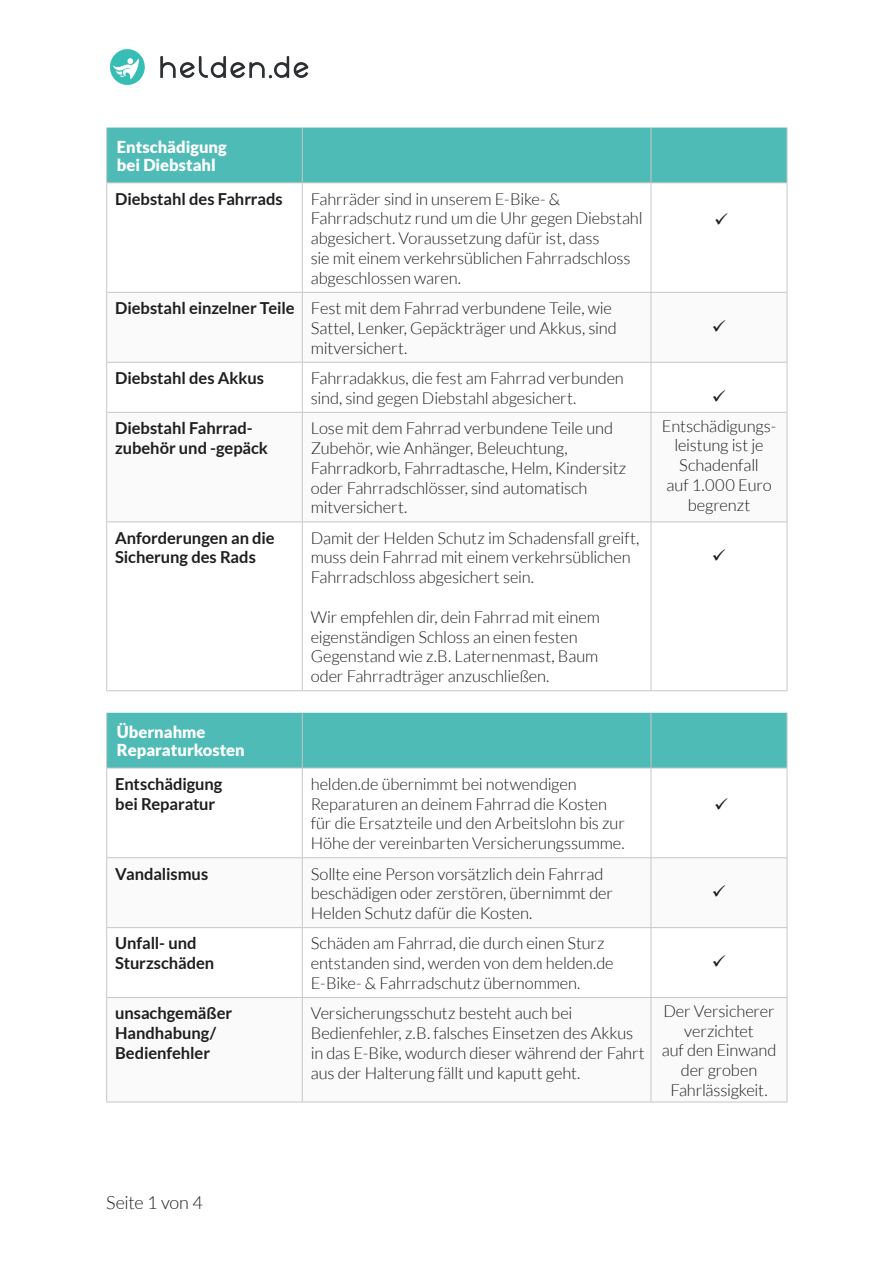
<style>
.page{position:relative;width:893px;height:1263px;background:#fff}
.page>*{position:absolute;margin:0;border:0;box-sizing:border-box;transform-origin:0 0}
.t1{font:300 18px "Lato";letter-spacing:-.015em;color:#1d1e1f}
.t2{font:300 16.5px/19.8px "Lato";letter-spacing:-.01em;color:#1d1e1f}
.t3{font:700 16.5px/19.8px "Lato";color:#1d1e1f}
.t4{font:900 16.5px/18px "Lato";color:#fff}
.s1{font-weight:700}
</style>
<div class="page">
<div style="left:107px;top:128px;width:680px;height:54px;background:#4ebbb7"></div>
<svg style="left:107px;top:293px;width:680px;height:228px"></svg>
<hr style="left:106px;top:183px;width:1px;height:109px;background:#c7c7c7">
<hr style="left:302px;top:183px;width:1px;height:109px;background:#c7c7c7">
<hr style="left:651px;top:183px;width:1px;height:109px;background:#c7c7c7">
<hr style="left:787px;top:183px;width:1px;height:109px;background:#c7c7c7">
<hr style="left:106px;top:293px;width:1px;height:69px;background:#c7c7c7">
<hr style="left:302px;top:293px;width:1px;height:69px;background:#c7c7c7">
<hr style="left:651px;top:293px;width:1px;height:69px;background:#c7c7c7">
<hr style="left:787px;top:293px;width:1px;height:69px;background:#c7c7c7">
<hr style="left:106px;top:362px;width:196px;height:1px;background:#c7c7c7">
<hr style="left:106px;top:363px;width:1px;height:49px;background:#c7c7c7">
<hr style="left:302px;top:362px;width:349px;height:1px;background:#c7c7c7">
<hr style="left:302px;top:363px;width:1px;height:49px;background:#c7c7c7">
<hr style="left:651px;top:362px;width:136px;height:1px;background:#c7c7c7">
<hr style="left:651px;top:363px;width:1px;height:49px;background:#c7c7c7">
<hr style="left:787px;top:363px;width:1px;height:49px;background:#c7c7c7">
<hr style="left:106px;top:412px;width:196px;height:1px;background:#c7c7c7">
<hr style="left:106px;top:413px;width:1px;height:108px;background:#c7c7c7">
<hr style="left:302px;top:412px;width:349px;height:1px;background:#c7c7c7">
<hr style="left:302px;top:413px;width:1px;height:108px;background:#c7c7c7">
<hr style="left:651px;top:412px;width:136px;height:1px;background:#c7c7c7">
<hr style="left:651px;top:413px;width:1px;height:108px;background:#c7c7c7">
<hr style="left:787px;top:413px;width:1px;height:108px;background:#c7c7c7">
<hr style="left:106px;top:521px;width:196px;height:1px;background:#c7c7c7">
<hr style="left:106px;top:522px;width:1px;height:168px;background:#c7c7c7">
<hr style="left:302px;top:521px;width:349px;height:1px;background:#c7c7c7">
<hr style="left:302px;top:522px;width:1px;height:168px;background:#c7c7c7">
<hr style="left:651px;top:521px;width:136px;height:1px;background:#c7c7c7">
<hr style="left:651px;top:522px;width:1px;height:168px;background:#c7c7c7">
<hr style="left:787px;top:522px;width:1px;height:168px;background:#c7c7c7">
<hr style="left:106px;top:690px;width:196px;height:1px;background:#c7c7c7">
<hr style="left:302px;top:690px;width:349px;height:1px;background:#c7c7c7">
<hr style="left:651px;top:690px;width:136px;height:1px;background:#c7c7c7">
<hr style="left:106px;top:128px;width:1px;height:54px;background:#c7c7c7">
<hr style="left:302px;top:128px;width:1px;height:54px;background:#c7c7c7">
<hr style="left:651px;top:128px;width:1px;height:54px;background:#c7c7c7">
<hr style="left:787px;top:128px;width:1px;height:54px;background:#c7c7c7">
<hr style="left:106px;top:182px;width:196px;height:1px;background:#c7c7c7">
<hr style="left:302px;top:182px;width:349px;height:1px;background:#c7c7c7">
<hr style="left:651px;top:182px;width:136px;height:1px;background:#c7c7c7">
<hr style="left:106px;top:292px;width:196px;height:1px;background:#c7c7c7">
<hr style="left:302px;top:292px;width:349px;height:1px;background:#c7c7c7">
<hr style="left:651px;top:292px;width:136px;height:1px;background:#c7c7c7">
<div style="left:107px;top:713px;width:680px;height:55px;background:#4ebbb7"></div>
<svg style="left:107px;top:858px;width:680px;height:244px"></svg>
<hr style="left:106px;top:768px;width:1px;height:89px;background:#c7c7c7">
<hr style="left:302px;top:768px;width:1px;height:89px;background:#c7c7c7">
<hr style="left:651px;top:768px;width:1px;height:89px;background:#c7c7c7">
<hr style="left:787px;top:768px;width:1px;height:89px;background:#c7c7c7">
<hr style="left:106px;top:858px;width:1px;height:69px;background:#c7c7c7">
<hr style="left:302px;top:858px;width:1px;height:69px;background:#c7c7c7">
<hr style="left:651px;top:858px;width:1px;height:69px;background:#c7c7c7">
<hr style="left:787px;top:858px;width:1px;height:69px;background:#c7c7c7">
<hr style="left:106px;top:927px;width:196px;height:1px;background:#c7c7c7">
<hr style="left:106px;top:928px;width:1px;height:69px;background:#c7c7c7">
<hr style="left:302px;top:927px;width:349px;height:1px;background:#c7c7c7">
<hr style="left:302px;top:928px;width:1px;height:69px;background:#c7c7c7">
<hr style="left:651px;top:927px;width:136px;height:1px;background:#c7c7c7">
<hr style="left:651px;top:928px;width:1px;height:69px;background:#c7c7c7">
<hr style="left:787px;top:928px;width:1px;height:69px;background:#c7c7c7">
<hr style="left:106px;top:997px;width:196px;height:1px;background:#c7c7c7">
<hr style="left:106px;top:998px;width:1px;height:104px;background:#c7c7c7">
<hr style="left:302px;top:997px;width:349px;height:1px;background:#c7c7c7">
<hr style="left:302px;top:998px;width:1px;height:104px;background:#c7c7c7">
<hr style="left:651px;top:997px;width:136px;height:1px;background:#c7c7c7">
<hr style="left:651px;top:998px;width:1px;height:104px;background:#c7c7c7">
<hr style="left:787px;top:998px;width:1px;height:104px;background:#c7c7c7">
<hr style="left:106px;top:1102px;width:196px;height:1px;background:#c7c7c7">
<hr style="left:302px;top:1102px;width:349px;height:1px;background:#c7c7c7">
<hr style="left:651px;top:1102px;width:136px;height:1px;background:#c7c7c7">
<hr style="left:106px;top:713px;width:1px;height:55px;background:#c7c7c7">
<hr style="left:302px;top:713px;width:1px;height:55px;background:#c7c7c7">
<hr style="left:651px;top:713px;width:1px;height:55px;background:#c7c7c7">
<hr style="left:787px;top:713px;width:1px;height:55px;background:#c7c7c7">
<hr style="left:106px;top:768px;width:196px;height:1px;background:#c7c7c7">
<hr style="left:302px;top:768px;width:349px;height:1px;background:#c7c7c7">
<hr style="left:651px;top:768px;width:136px;height:1px;background:#c7c7c7">
<hr style="left:106px;top:857px;width:196px;height:1px;background:#c7c7c7">
<hr style="left:302px;top:857px;width:349px;height:1px;background:#c7c7c7">
<hr style="left:651px;top:857px;width:136px;height:1px;background:#c7c7c7">
<img style="left:110px;top:49px;width:199px;height:36px">
<svg style="left:713px;top:320px;width:12px;height:12px"></svg>
<svg style="left:713px;top:390px;width:12px;height:11px"></svg>
<svg style="left:713px;top:885px;width:12px;height:12px"></svg>
<svg style="left:713px;top:955px;width:12px;height:12px"></svg>
<p class="t4" style="left:117px;top:137px;width:111px">Entschädigung bei Diebstahl</p>
<p class="t3" style="left:115px;top:188px;width:169px">Diebstahl des Fahrrads</p>
<p class="t2" style="left:311px;top:189px;width:333px">Fahrräder sind in unserem E-Bike- &amp; Fahrradschutz rund um die Uhr gegen Diebstahl abgesichert. Voraussetzung dafür ist, dass<br>sie mit einem verkehrsüblichen Fahrradschloss abgeschlossen waren.</p>
<p class="t2" style="left:311px;top:298px;width:308px;text-indent:-196px"><span class="s1">Diebstahl einzelner Teile</span> Fest mit dem Fahrrad verbundene Teile, wie<br>Sattel, Lenker, Gepäckträger und Akkus, sind mitversichert.</p>
<p class="t3" style="left:115px;top:368px;width:150px">Diebstahl des Akkus</p>
<p class="t2" style="left:311px;top:368px;width:315px">Fahrradakkus, die fest am Fahrrad verbunden sind, sind gegen Diebstahl abgesichert.</p>
<p class="t3" style="left:115px;top:418px;width:154px">Diebstahl Fahrrad&shy;zubehör und -gepäck</p>
<p class="t2" style="left:311px;top:418px;width:317px">Lose mit dem Fahrrad verbundene Teile und Zubehör, wie Anhänger, Beleuchtung, Fahrradkorb, Fahrradtasche, Helm, Kindersitz oder Fahrradschlösser, sind automatisch mitversichert.</p>
<p class="t2" style="left:662px;top:416px;width:116px;text-align:center">Entschädigungs&shy;leistung ist je<br>Schadenfall<br>auf 1.000 Euro begrenzt</p>
<p class="t3" style="left:115px;top:527px;width:161px">Anforderungen an die<br>Sicherung des Rads</p>
<p class="t2" style="left:311px;top:528px;width:330px">Damit der Helden Schutz im Schadensfall greift, muss dein Fahrrad mit einem verkehrsüblichen<br>Fahrradschloss abgesichert sein.</p>
<p class="t2" style="left:311px;top:607px;width:291px">Wir empfehlen dir, dein Fahrrad mit einem eigenständigen Schloss an einen festen Gegenstand wie z.B. Laternenmast, Baum oder Fahrradträger anzuschließen.</p>
<p class="t4" style="left:117px;top:723px;width:129px">Übernahme<br>Reparaturkosten</p>
<p class="t3" style="left:115px;top:774px;width:109px">Entschädigung bei Reparatur</p>
<p class="t2" style="left:311px;top:774px;width:316px">helden.de übernimmt bei notwendigen Reparaturen an deinem Fahrrad die Kosten für die Ersatzteile und den Arbeitslohn bis zur Höhe der vereinbarten Versicherungssumme.</p>
<p class="t3" style="left:115px;top:863px;width:95px">Vandalismus</p>
<p class="t2" style="left:311px;top:864px;width:304px">Sollte eine Person vorsätzlich dein Fahrrad beschädigen oder zerstören, übernimmt der<br>Helden Schutz dafür die Kosten.</p>
<p class="t3" style="left:115px;top:933px;width:101px">Unfall- und<br>Sturzschäden</p>
<p class="t2" style="left:311px;top:934px;width:304px">Schäden am Fahrrad, die durch einen Sturz entstanden sind, werden von dem helden.de<br>E-Bike- &amp; Fahrradschutz übernommen.</p>
<p class="t3" style="left:115px;top:1003px;width:119px">unsachgemäßer<br>Handhabung/<br>Bedienfehler</p>
<p class="t2" style="left:311px;top:1003px;width:336px">Versicherungsschutz besteht auch bei Bedienfehler, z.B. falsches Einsetzen des Akkus in das E-Bike, wodurch dieser während der Fahrt aus der Halterung fällt und kaputt geht.</p>
<p class="t2" style="left:662px;top:1001px;width:116px;text-align:center">Der Versicherer verzichtet<br>auf den Einwand der groben<br>Fahrlässigkeit.</p>
<p class="t1" style="left:106px;top:1193px;width:98px">Seite 1 von 4</p>
</div>
